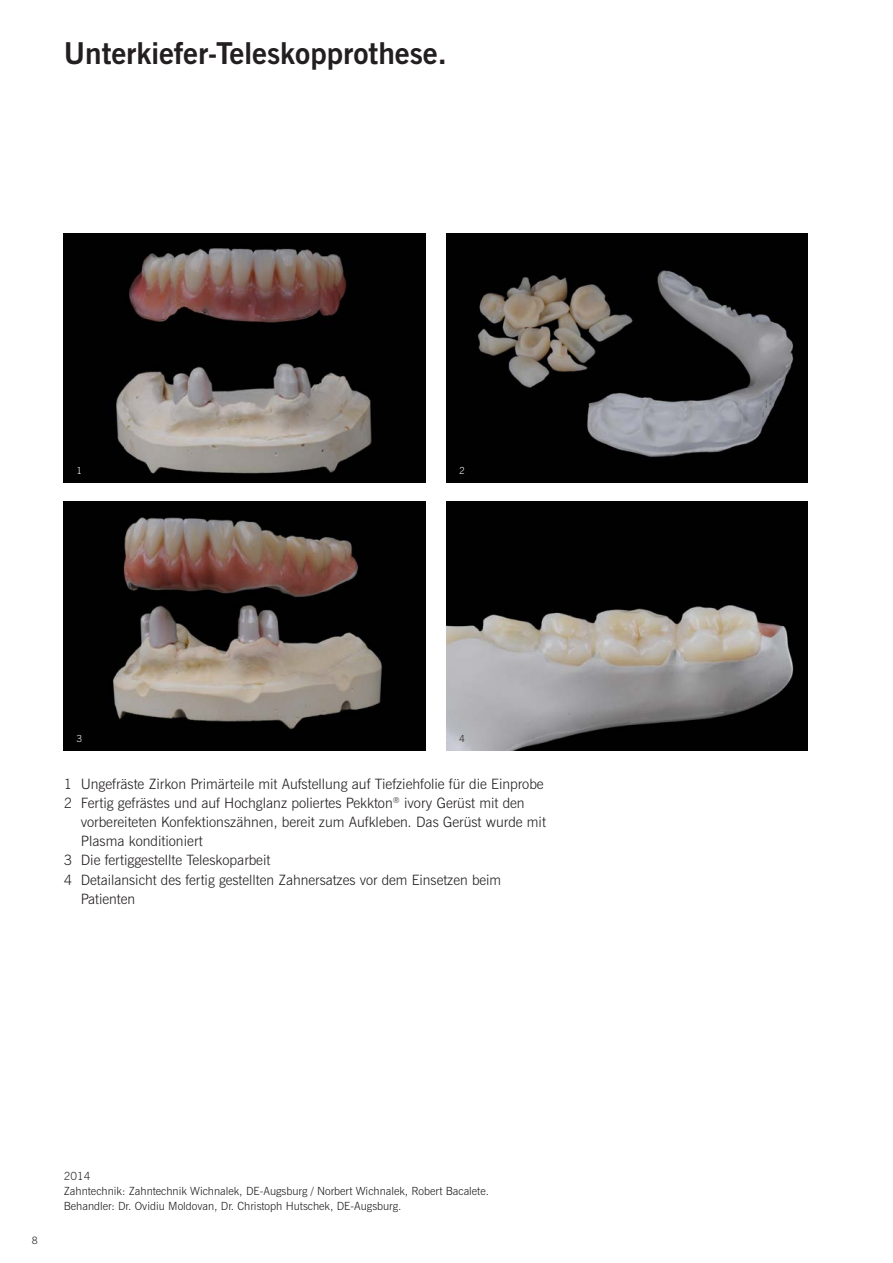
<style>
.page{position:relative;width:893px;height:1263px;background:#fff}
.page>*{position:absolute;margin:0;border:0;box-sizing:border-box;transform-origin:0 0}
.t1{font:700 30px "News Gothic BT";color:#231f20}
.t2{font:300 14.25px/19.2px "News Gothic BT";color:#231f20}
.t3{font:300 11.25px/14.9px "News Gothic BT";color:#231f20}
.t4{font:300 10.2px "News Gothic BT";color:#231f20}
.t5{font:300 9.75px "News Gothic BT";color:#fff}
.t6{font:300 9.75px "News Gothic BT";color:#231f20}
</style>
<div class="page">
<img style="left:64px;top:234px;width:361px;height:249px">
<img style="left:446px;top:234px;width:362px;height:249px">
<img style="left:64px;top:502px;width:361px;height:248px">
<img style="left:446px;top:502px;width:362px;height:248px">
<h1 class="t1" style="left:64px;top:35px;width:385px">Unterkiefer-Teleskopprothese.</h1>
<p class="t5" style="left:77px;top:465px;width:7px">1</p>
<p class="t5" style="left:459px;top:465px;width:7px">2</p>
<p class="t5" style="left:77px;top:733px;width:7px">3</p>
<p class="t6" style="left:459px;top:733px;width:7px">4</p>
<p class="t2" style="left:64px;top:774px;width:481px">1 Ungefräste Zirkon Primärteile mit Aufstellung auf Tiefziehfolie für die Einprobe<br>2 Fertig gefrästes und auf Hochglanz poliertes Pekkton<sup>®</sup> ivory Gerüst mit den</p>
<p class="t2" style="left:81px;top:812px;width:467px">vorbereiteten Konfektionszähnen, bereit zum Aufkleben. Das Gerüst wurde mit</p>
<p class="t2" style="left:81px;top:831px;width:124px">Plasma konditioniert</p>
<p class="t2" style="left:64px;top:851px;width:208px">3 Die fertiggestellte Teleskoparbeit</p>
<p class="t2" style="left:64px;top:870px;width:439px">4 Detailansicht des fertig gestellten Zahnersatzes vor dem Einsetzen beim</p>
<p class="t2" style="left:81px;top:889px;width:56px">Patienten</p>
<p class="t4" style="left:32px;top:1234px;width:8px">8</p>
<p class="t3" style="left:64px;top:1168px;width:427px">2014<br>Zahntechnik: Zahntechnik Wichnalek, DE-Augsburg / Norbert Wichnalek, Robert Bacalete.<br>Behandler: Dr. Ovidiu Moldovan, Dr. Christoph Hutschek, DE-Augsburg.</p>
</div>
